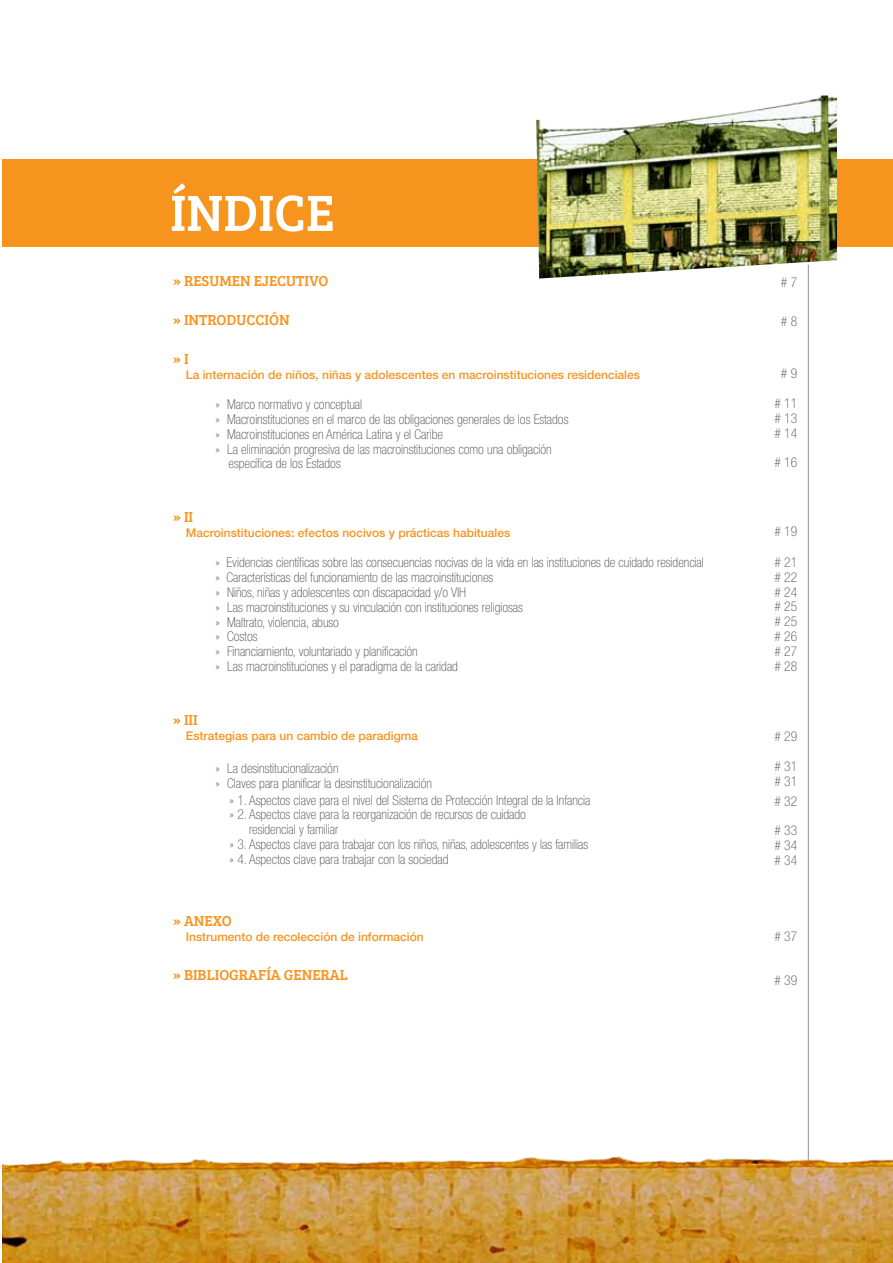
<style>
.page{position:relative;width:893px;height:1263px;background:#fff}
.page>*{position:absolute;margin:0;border:0;box-sizing:border-box;transform-origin:0 0}
.t1{font:52.5px "Bree Serif";color:#fff}
.t2{font:15px "Bree Serif";color:#f7941e}
.t3{font:100 condensed 13.5px/14.9px "Helvetica Neue";color:#4d4d4d}
.t4{font:500 12px "Helvetica Neue";color:#f7941e}
</style>
<div class="page">
<div style="left:0;top:159px;width:893px;height:87px;background:#f7941e"></div>
<hr style="left:808px;top:265px;width:1px;height:897px;background:#000">
<img style="left:2px;top:1155px;width:891px;height:108px">
<img style="left:536px;top:96px;width:301px;height:183px">
<hr style="left:0;top:0;width:1px;height:1263px;background:#fff">
<h1 class="t1" style="left:170px;top:174px;width:166px">ÍNDICE</h1>
<p class="t2" style="left:173px;top:270px;width:157px">» RESUMEN EJECUTIVO</p>
<p class="t2" style="left:173px;top:309px;width:26px">» INTRODUCCI</p>
<p class="t2" style="left:269px;top:309px;width:20px">ÓN</p>
<p class="t2" style="left:173px;top:348px;width:17px">» I</p>
<p class="t4" style="left:186px;top:368px;width:456px">La internación de niños, niñas y adolescentes en macroinstituciones residenciales</p>
<p class="t3" style="left:216px;top:397px;width:148px">» Marco normativo y conceptual</p>
<p class="t3" style="left:216px;top:412px;width:354px">» Macroinstituciones en el marco de las obligaciones generales de los Estados</p>
<p class="t3" style="left:216px;top:426px;width:229px">» Macroinstituciones en América Latina y el Caribe</p>
<p class="t3" style="left:216px;top:441px;width:338px">» La eliminación progresiva de las macroinstituciones como una obligación</p>
<p class="t3" style="left:229px;top:456px;width:114px">específica de los Estados</p>
<p class="t2" style="left:173px;top:506px;width:22px">» II</p>
<p class="t4" style="left:186px;top:526px;width:326px">Macroinstituciones: efectos nocivos y prácticas habituales</p>
<p class="t3" style="left:216px;top:555px;width:490px">» Evidencias científicas sobre las consecuencias nocivas de la vida en las instituciones de cuidado residencial » Características del funcionamiento de las macroinstituciones<br>» Niños, niñas y adolescentes con discapacidad y/o VIH<br>» Las macroinstituciones y su vinculación con instituciones religiosas<br>» Maltrato, violencia, abuso<br>» Costos<br>» Financiamiento, voluntariado y planificación<br>» Las macroinstituciones y el paradigma de la caridad</p>
<p class="t2" style="left:173px;top:709px;width:26px">» III</p>
<p class="t4" style="left:186px;top:728px;width:234px">Estrategias para un cambio de paradigma</p>
<p class="t3" style="left:216px;top:761px;width:218px">» La desinstitucionalización<br>» Claves para planificar la desinstitucionalización</p>
<p class="t3" style="left:230px;top:792px;width:362px">» 1. Aspectos clave para el nivel del Sistema de Protección Integral de la Infancia</p>
<p class="t3" style="left:230px;top:807px;width:298px">» 2. Aspectos clave para la reorganización de recursos de cuidado</p>
<p class="t3" style="left:249px;top:822px;width:91px">residencial y familiar</p>
<p class="t3" style="left:230px;top:837px;width:360px">» 3. Aspectos clave para trabajar con los niños, niñas, adolescentes y las familias</p>
<p class="t3" style="left:230px;top:852px;width:220px">» 4. Aspectos clave para trabajar con la sociedad</p>
<p class="t2" style="left:173px;top:910px;width:60px">» ANEXO</p>
<p class="t4" style="left:186px;top:930px;width:239px">Instrumento de recolección de información</p>
<p class="t2" style="left:173px;top:964px;width:176px">» BIBLIOGRAFÍA GENERAL</p>
<p class="t3" style="left:781px;top:275px;width:18px"># 7</p>
<p class="t3" style="left:781px;top:314px;width:18px"># 8</p>
<p class="t3" style="left:781px;top:365px;width:18px"># 9</p>
<p class="t3" style="left:774px;top:396px;width:24px;text-align:justify"># 11 # 13 # 14</p>
<p class="t3" style="left:774px;top:455px;width:24px"># 16</p>
<p class="t3" style="left:774px;top:524px;width:24px"># 19</p>
<p class="t3" style="left:774px;top:555px;width:24px;text-align:justify"># 21 # 22 # 24 # 25 # 25 # 26 # 27 # 28</p>
<p class="t3" style="left:774px;top:729px;width:24px"># 29</p>
<p class="t3" style="left:774px;top:759px;width:24px"># 31 # 31</p>
<p class="t3" style="left:774px;top:786px;width:24px;line-height:29.7px"># 32 # 33</p>
<p class="t3" style="left:774px;top:838px;width:24px"># 34 # 34</p>
<p class="t3" style="left:774px;top:929px;width:24px"># 37</p>
<p class="t3" style="left:774px;top:972px;width:24px"># 39</p>
</div>
